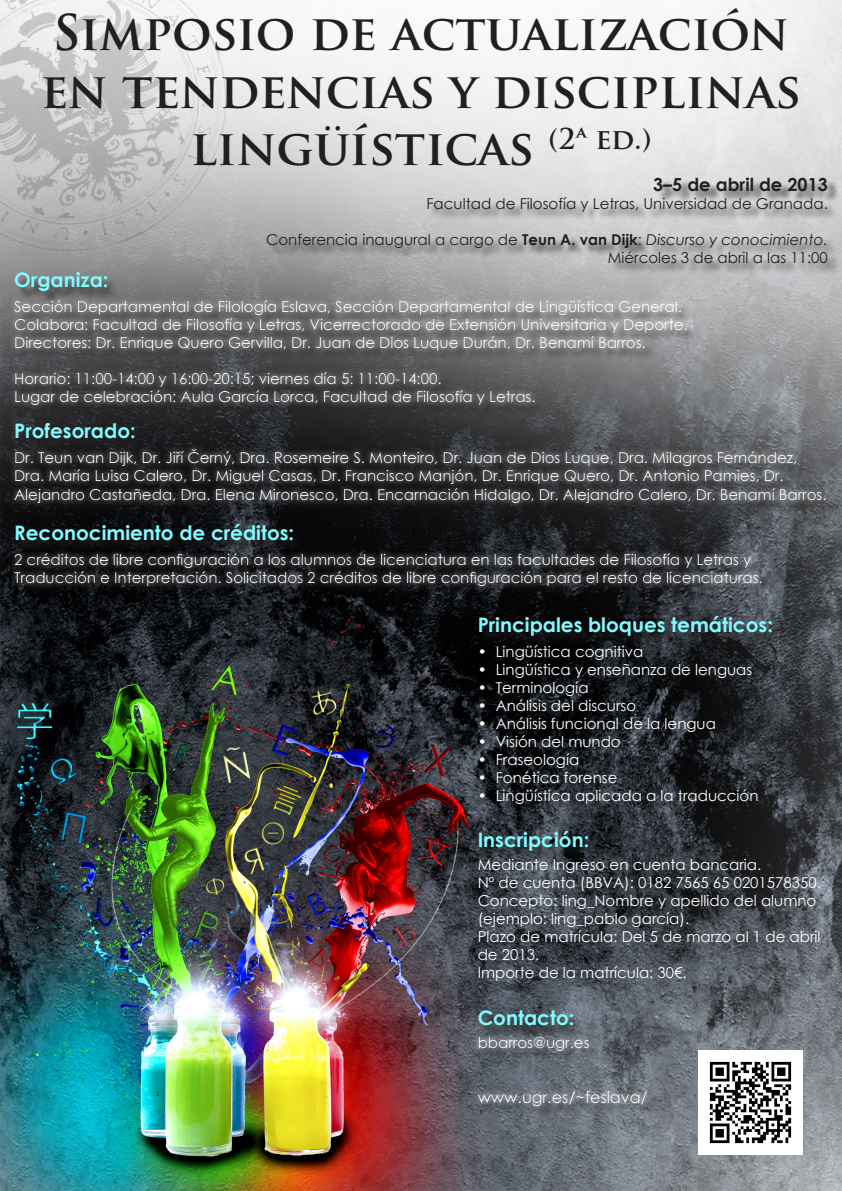
<style>
.page{position:relative;width:842px;height:1191px;background:#fff}
.page>*{position:absolute;margin:0;border:0;box-sizing:border-box;transform-origin:0 0}
.t1{font:700 48px/57.6px "Trajan Pro";color:#231f20;text-align:center}
.t2{font:700 20px "Century Gothic";color:#80fbff}
.t3{font:700 18px "Century Gothic";color:#231f20}
.t4{font:16px "Century Gothic";color:#fff}
.t5{font:15px/18px "Century Gothic";color:#fff}
.t6{font:15px "Century Gothic";color:#231f20}
.s1{font-weight:700}
.s2{font-style:italic}
</style>
<div class="page">
<img style="left:0;top:0;width:842px;height:1191px">
<div style="left:12px;top:442px;width:830px;height:84px;background:#fff;opacity:.75"></div>
<div style="left:475px;top:1026px;width:354px;height:151px;background:#fff;opacity:.75"></div>
<img style="left:699px;top:1050px;width:104px;height:104px">
<div style="left:269px;top:179px;width:571px;height:96px;background:#231f20;opacity:.75"></div>
<div style="left:17px;top:274px;width:102px;height:30px;background:#231f20;opacity:.75"></div>
<div style="left:17px;top:425px;width:130px;height:26px;background:#231f20"></div>
<div style="left:18px;top:526px;width:287px;height:27px;background:#231f20;opacity:.75"></div>
<div style="left:11px;top:293px;width:817px;height:130px;background:#fff;opacity:.75"></div>
<div style="left:11px;top:546px;width:771px;height:71px;background:#fff;opacity:.75"></div>
<div style="left:481px;top:617px;width:303px;height:31px;background:#231f20;opacity:.75"></div>
<div style="left:481px;top:832px;width:119px;height:30px;background:#231f20;opacity:.75"></div>
<div style="left:480px;top:1012px;width:105px;height:26px;background:#231f20;opacity:.75"></div>
<p class="t1" style="left:41px;top:5px;width:762px">SIMPOSIO DE ACTUALIZACIÓN<br>EN TENDENCIAS Y DISCIPLINAS<br>LINGÜÍSTICAS <sup>(2ª</sup> <sup>ED.)</sup></p>
<p class="t2" style="left:14px;top:265px;width:96px">Organiza:</p>
<p class="t3" style="left:653px;top:170px;width:176px">3–5 de abril de 2013</p>
<p class="t6" style="left:426px;top:193px;width:403px">Facultad de Filosofía y Letras, Universidad de Granada.</p>
<p class="t6" style="left:266px;top:229px;width:563px">Conferencia inaugural a cargo de <span class="s1">Teun A. van Dijk</span>: <span class="s2">Discurso y conocimiento.</span></p>
<p class="t6" style="left:608px;top:247px;width:222px">Miércoles 3 de abril a las 11:00</p>
<p class="t5" style="left:14px;top:297px;width:675px">Sección Departamental de Filología Eslava, Sección Departamental de Lingüística General.<br>Colabora: Facultad de Filosofía y Letras, Vicerrectorado de Extensión Universitaria y Deporte.<br>Directores: Dr. Enrique Quero Gervilla, Dr. Juan de Dios Luque Durán, Dr. Benamí Barros.</p>
<p class="t5" style="left:14px;top:369px;width:523px">Horario: 11:00-14:00 y 16:00-20:15; viernes día 5: 11:00-14:00.<br>Lugar de celebración: Aula García Lorca, Facultad de Filosofía y Letras.</p>
<p class="t2" style="left:14px;top:416px;width:123px">Profesorado:</p>
<p class="t5" style="left:14px;top:448px;width:814px;line-height:18.6px">Dr. Teun van Dijk, Dr. Jiří Černý, Dra. Rosemeire S. Monteiro, Dr. Juan de Dios Luque, Dra. Milagros Fernández,<br>Dra. María Luisa Calero, Dr. Miguel Casas, Dr. Francisco Manjón, Dr. Enrique Quero, Dr. Antonio Pamies, Dr.<br>Alejandro Castañeda, Dra. Elena Mironesco, Dra. Encarnación Hidalgo, Dr. Alejandro Calero, Dr. Benamí Barros.</p>
<p class="t2" style="left:14px;top:518px;width:281px">Reconocimiento de créditos:</p>
<p class="t5" style="left:14px;top:550px;width:750px">2 créditos de libre configuración a los alumnos de licenciatura en las facultades de Filosofía y Letras y<br>Traducción e Interpretación. Solicitados 2 créditos de libre configuración para el resto de licenciaturas.</p>
<p class="t2" style="left:478px;top:609px;width:297px">Principales bloques temáticos:</p>
<p class="t5" style="left:478px;top:642px;width:167px">• Lingüística cognitiva</p>
<p class="t5" style="left:478px;top:660px;width:276px">• Lingüística y enseñanza de lenguas</p>
<p class="t5" style="left:478px;top:678px;width:112px">• Terminología</p>
<p class="t5" style="left:478px;top:696px;width:160px">• Análisis del discurso</p>
<p class="t5" style="left:478px;top:714px;width:240px">• Análisis funcional de la lengua</p>
<p class="t5" style="left:478px;top:732px;width:145px">• Visión del mundo</p>
<p class="t5" style="left:478px;top:750px;width:103px">• Fraseología</p>
<p class="t5" style="left:478px;top:768px;width:141px">• Fonética forense</p>
<p class="t5" style="left:478px;top:786px;width:282px">• Lingüística aplicada a la traducción</p>
<p class="t2" style="left:478px;top:824px;width:113px">Inscripción:</p>
<p class="t5" style="left:478px;top:855px;width:285px">Mediante Ingreso en cuenta bancaria.</p>
<p class="t5" style="left:478px;top:873px;width:345px">Nº de cuenta (BBVA): 0182 7565 65 0201578350.</p>
<p class="t5" style="left:478px;top:891px;width:340px">Concepto: ling_Nombre y apellido del alumno (ejemplo: ling_pablo garcía).</p>
<p class="t5" style="left:478px;top:927px;width:344px">Plazo de matrícula: Del 5 de marzo al 1 de abril de 2013.</p>
<p class="t5" style="left:478px;top:963px;width:210px">Importe de la matrícula: 30€.</p>
<p class="t2" style="left:478px;top:1002px;width:98px">Contacto:</p>
<p class="t5" style="left:478px;top:1033px;width:113px">bbarros@ugr.es</p>
<p class="t4" style="left:478px;top:1085px;width:171px">www.ugr.es/~feslava/</p>
</div>
